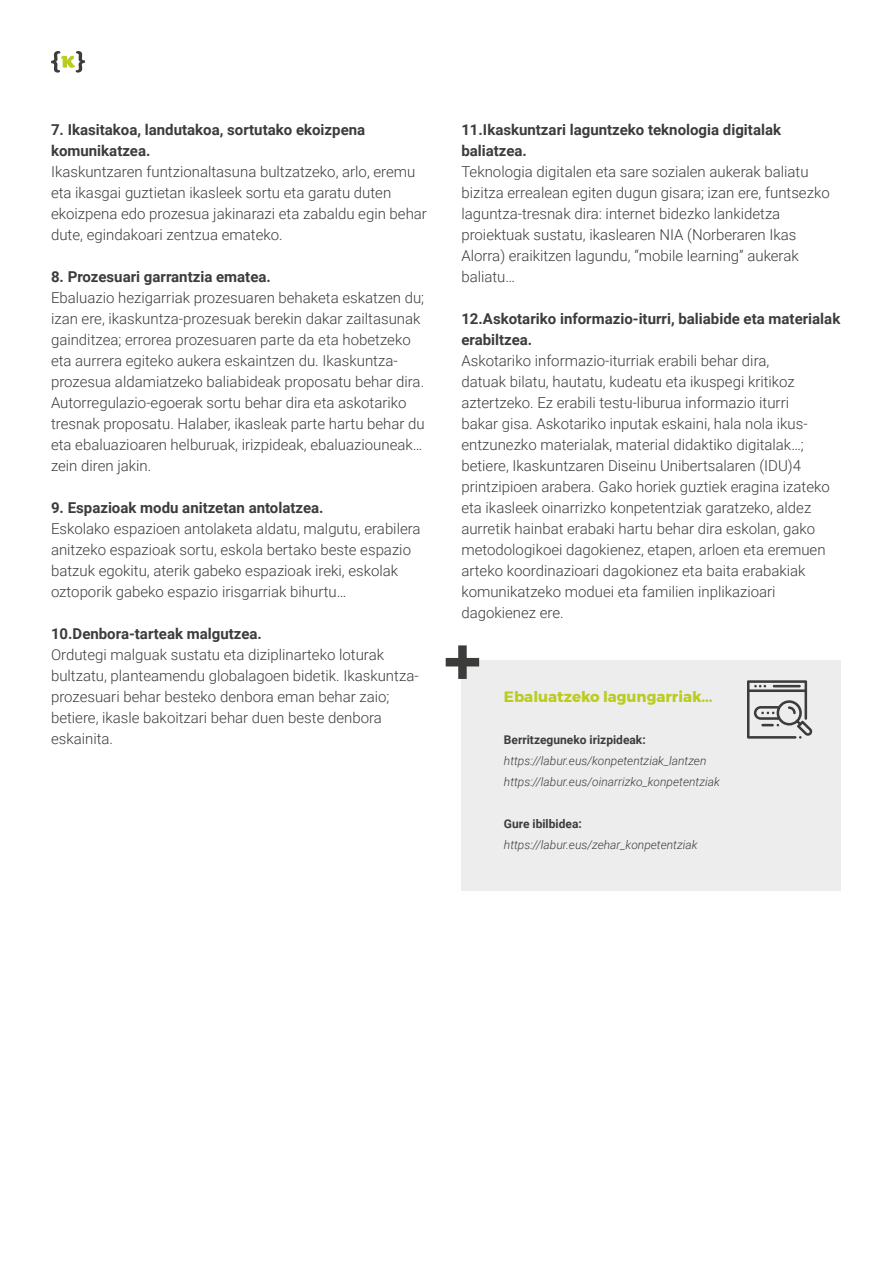
<style>
.page{position:relative;width:893px;height:1263px;background:#fff}
.page>*{position:absolute;margin:0;border:0;box-sizing:border-box;transform-origin:0 0}
.t1{font:700 75px "Montserrat";color:#3c3c3b}
.t2{font:300 15px/21px "Roboto";color:#3c3c3b}
.t3{font:700 15px/21px "Roboto";color:#3c3c3b}
.t4{font:700 15px "Montserrat";color:#b9cc1f}
.t5{font:italic 300 12px/21px "Roboto";color:#3c3c3b}
.t6{font:700 12px "Roboto";color:#3c3c3b}
</style>
<div class="page">
<svg style="left:51px;top:51px;width:34px;height:22px"></svg>
<div style="left:461px;top:660px;width:380px;height:230px;background:#ededed"></div>
<svg style="left:747px;top:680px;width:65px;height:59px"></svg>
<p class="t3" style="left:51px;top:119px;width:316px">7. Ikasitakoa, landutakoa, sortutako ekoizpena komunikatzea.</p>
<p class="t2" style="left:51px;top:161px;width:377px">Ikaskuntzaren funtzionaltasuna bultzatzeko, arlo, eremu eta ikasgai guztietan ikasleek sortu eta garatu duten ekoizpena edo prozesua jakinarazi eta zabaldu egin behar dute, egindakoari zentzua emateko.</p>
<p class="t3" style="left:51px;top:266px;width:221px">8. Prozesuari garrantzia ematea.</p>
<p class="t2" style="left:51px;top:287px;width:375px">Ebaluazio hezigarriak prozesuaren behaketa eskatzen du; izan ere, ikaskuntza-prozesuak berekin dakar zailtasunak gainditzea; errorea prozesuaren parte da eta hobetzeko eta aurrera egiteko aukera eskaintzen du. Ikaskuntza&shy;prozesua aldamiatzeko baliabideak proposatu behar dira.<br>Autorregulazio-egoerak sortu behar dira eta askotariko tresnak proposatu. Halaber, ikasleak parte hartu behar du eta ebaluazioaren helburuak, irizpideak, ebaluaziouneak… zein diren jakin.</p>
<p class="t3" style="left:51px;top:497px;width:274px">9. Espazioak modu anitzetan antolatzea.</p>
<p class="t2" style="left:51px;top:518px;width:371px">Eskolako espazioen antolaketa aldatu, malgutu, erabilera anitzeko espazioak sortu, eskola bertako beste espazio batzuk egokitu, aterik gabeko espazioak ireki, eskolak oztoporik gabeko espazio irisgarriak bihurtu…</p>
<p class="t3" style="left:51px;top:623px;width:212px">10.Denbora-tarteak malgutzea.</p>
<p class="t2" style="left:51px;top:644px;width:369px">Ordutegi malguak sustatu eta diziplinarteko loturak bultzatu, planteamendu globalagoen bidetik. Ikaskuntza&shy;prozesuari behar besteko denbora eman behar zaio; betiere, ikasle bakoitzari behar duen beste denbora eskainita.</p>
<p class="t3" style="left:461px;top:119px;width:321px">11.Ikaskuntzari laguntzeko teknologia digitalak baliatzea.</p>
<p class="t2" style="left:461px;top:161px;width:370px">Teknologia digitalen eta sare sozialen aukerak baliatu bizitza errealean egiten dugun gisara; izan ere, funtsezko laguntza-tresnak dira: internet bidezko lankidetza proiektuak sustatu, ikaslearen NIA (Norberaren Ikas Alorra) eraikitzen lagundu, “mobile learning” aukerak baliatu…</p>
<p class="t3" style="left:461px;top:308px;width:380px">12.Askotariko informazio-iturri, baliabide eta materialak erabiltzea.</p>
<p class="t2" style="left:461px;top:350px;width:370px">Askotariko informazio-iturriak erabili behar dira,<br>datuak bilatu, hautatu, kudeatu eta ikuspegi kritikoz aztertzeko. Ez erabili testu-liburua informazio iturri<br>bakar gisa. Askotariko inputak eskaini, hala nola ikus&shy;entzunezko materialak, material didaktiko digitalak…; betiere, Ikaskuntzaren Diseinu Unibertsalaren (IDU)4 printzipioen arabera. Gako horiek guztiek eragina izateko eta ikasleek oinarrizko konpetentziak garatzeko, aldez aurretik hainbat erabaki hartu behar dira eskolan, gako metodologikoei dagokienez, etapen, arloen eta eremuen arteko koordinazioari dagokionez eta baita erabakiak komunikatzeko moduei eta familien inplikazioari dagokienez ere.</p>
<h1 class="t1" style="left:443px;top:600px;width:40px">+</h1>
<p class="t4" style="left:504px;top:685px;width:210px">Ebaluatzeko lagungarriak...</p>
<p class="t6" style="left:504px;top:731px;width:143px">Berritzeguneko irizpideak:</p>
<p class="t5" style="left:504px;top:750px;width:217px">https://labur.eus/konpetentziak_lantzen https://labur.eus/oinarrizko_konpetentziak</p>
<p class="t6" style="left:504px;top:815px;width:79px">Gure ibilbidea:</p>
<p class="t5" style="left:504px;top:834px;width:195px">https://labur.eus/zehar_konpetentziak</p>
</div>
